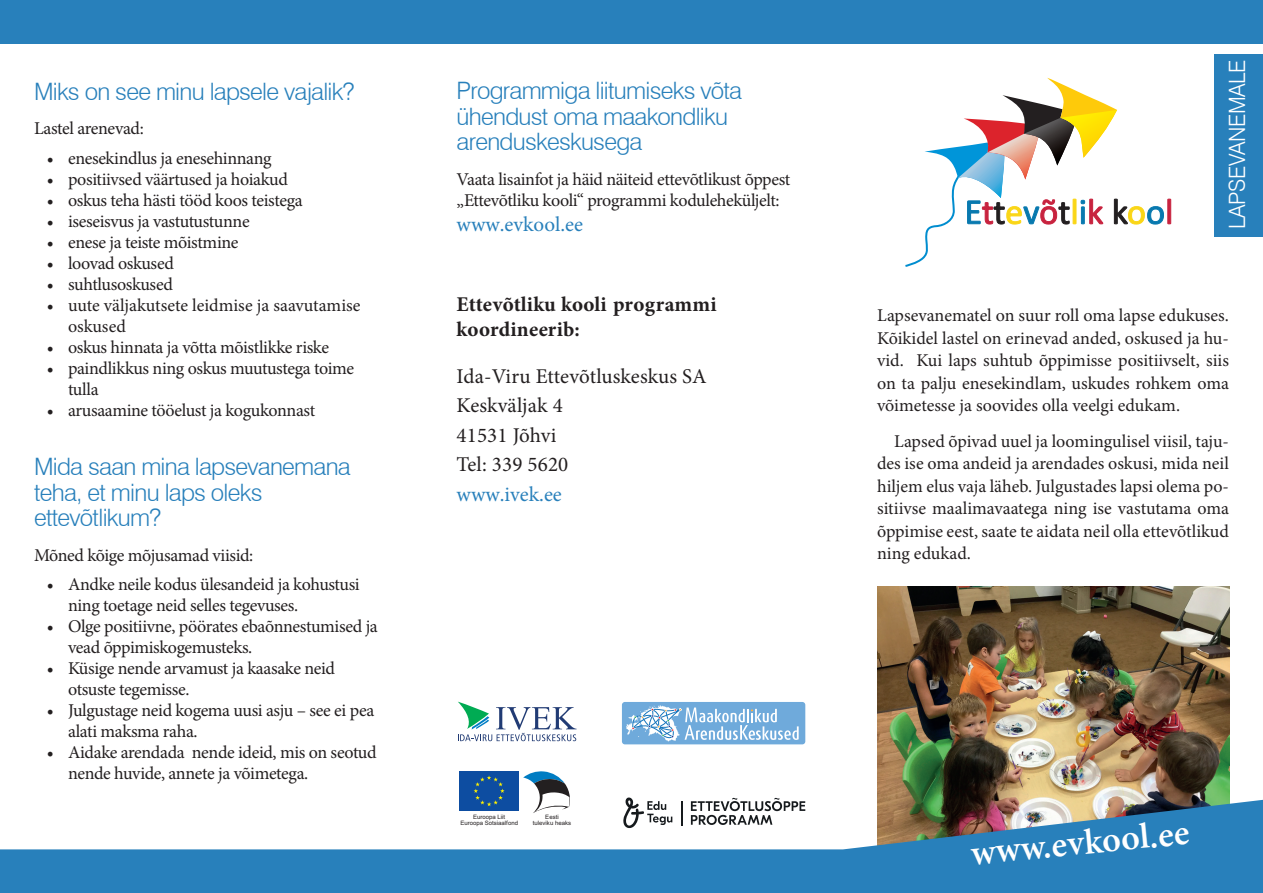
<style>
.page{position:relative;width:1263px;height:893px;background:#fff}
.page>*{position:absolute;margin:0;border:0;box-sizing:border-box;transform-origin:0 0}
.t1{font:600 36px "Minion Pro";color:#fff}
.t2{font:300 24px/25.5px "Swiss 721 BT";letter-spacing:-.03em;color:#2880bb}
.t3{font:300 22.5px "Swiss 721 BT";letter-spacing:-.02em;color:#fff}
.t4{font:21px/29.4px "Minion Pro";letter-spacing:.005em;color:#231f20}
.t5{font:700 21px/25.2px "Minion Pro";letter-spacing:.01em;color:#231f20}
.t6{font:21px "Minion Pro";color:#2880bb}
.t7{font:18px/22.5px "Minion Pro";letter-spacing:-.02em;color:#231f20}
.t8{font:18px/21px "Minion Pro";color:#231f20}
.t9{font:6px/6.1px "Arial";color:#231f20;text-align:center}
</style>
<div class="page">
<img style="left:877px;top:586px;width:352px;height:214px">
<div style="left:1214px;top:54px;width:49px;height:183px;background:#2880bb"></div>
<div style="left:0;top:0;width:1263px;height:44px;background:#2880bb"></div>
<svg style="left:0;top:800px;width:1263px;height:93px;fill:#2880bb"></svg>
<div style="left:455px;top:767px;width:119px;height:63px;background:#fff"></div>
<div style="left:459px;top:771px;width:60px;height:40px;background:#0d4da1"></div>
<svg style="left:474px;top:775px;width:31px;height:31px"></svg>
<svg style="left:523px;top:771px;width:47px;height:42px"></svg>
<div style="left:622px;top:702px;width:183px;height:42px;background:#6faadb;border-radius:3px"></div>
<svg style="left:626px;top:705px;width:173px;height:36px"></svg>
<svg style="left:458px;top:702px;width:118px;height:39px"></svg>
<svg style="left:905px;top:78px;width:266px;height:189px"></svg>
<svg style="left:691px;top:797px;width:114px;height:28px"></svg>
<svg style="left:681px;top:801px;width:1px;height:24px"></svg>
<svg style="left:622px;top:797px;width:50px;height:32px"></svg>
<h2 class="t2" style="left:34px;top:79px;width:322px">Miks on see minu lapsele vajalik?</h2>
<p class="t7" style="left:34px;top:118px;width:111px">Lastel arenevad:</p>
<p class="t7" style="left:47px;top:147px;width:226px">• enesekindlus ja enesehinnang</p>
<p class="t7" style="left:47px;top:168px;width:243px">• positiivsed väärtused ja hoiakud</p>
<p class="t7" style="left:47px;top:189px;width:257px">• oskus teha hästi tööd koos teistega</p>
<p class="t7" style="left:47px;top:210px;width:204px">• iseseisvus ja vastutustunne</p>
<p class="t7" style="left:47px;top:231px;width:193px">• enese ja teiste mõistmine</p>
<p class="t7" style="left:47px;top:252px;width:129px">• loovad oskused</p>
<p class="t7" style="left:47px;top:273px;width:128px">• suhtlusoskused</p>
<p class="t8" style="left:68px;top:295px;width:294px;text-indent:-21px">• uute väljakutsete leidmise ja saavutamise oskused</p>
<p class="t7" style="left:47px;top:336px;width:284px">• oskus hinnata ja võtta mõistlikke riske</p>
<p class="t7" style="left:68px;top:358px;width:288px;line-height:21px;text-indent:-21px">• paindlikkus ning oskus muutustega toime tulla</p>
<p class="t7" style="left:47px;top:399px;width:270px">• arusaamine tööelust ja kogukonnast</p>
<h2 class="t2" style="left:34px;top:454px;width:318px">Mida saan mina lapsevanemana teha, et minu laps oleks ettevõtlikum?</h2>
<p class="t7" style="left:34px;top:544px;width:221px">Mõned kõige mõjusamad viisid:</p>
<p class="t7" style="left:68px;top:574px;width:293px;line-height:21px;text-indent:-21px">• Andke neile kodus ülesandeid ja kohustusi ning toetage neid selles tegevuses.</p>
<p class="t7" style="left:68px;top:616px;width:311px;line-height:21px;text-indent:-21px">• Olge positiivne, pöörates ebaõnnestumised ja vead õppimiskogemusteks.</p>
<p class="t7" style="left:68px;top:658px;width:269px;line-height:21px;text-indent:-21px">• Küsige nende arvamust ja kaasake neid otsuste tegemisse.</p>
<p class="t7" style="left:68px;top:700px;width:308px;line-height:21px;text-indent:-21px">• Julgustage neid kogema uusi asju – see ei pea alati maksma raha.</p>
<p class="t7" style="left:68px;top:742px;width:310px;line-height:21px;text-indent:-21px">• Aidake arendada nende ideid, mis on seotud nende huvide, annete ja võimetega.</p>
<h2 class="t2" style="left:457px;top:78px;width:287px">Programmiga liitumiseks võta ühendust oma maakondliku arenduskeskusega</h2>
<p class="t7" style="left:457px;top:168px;width:335px;line-height:21.6px">Vaata lisainfot ja häid näiteid ettevõtlikust õppest „Ettevõtliku kooli“ programmi koduleheküljelt:</p>
<p class="t6" style="left:457px;top:211px;width:128px">www.evkool.ee</p>
<p class="t5" style="left:457px;top:292px;width:261px">Ettevõtliku kooli programmi koordineerib:</p>
<p class="t4" style="left:457px;top:362px;width:252px">Ida-Viru Ettevõtluskeskus SA<br>Keskväljak 4<br>41531 Jõhvi<br>Tel: 339 5620</p>
<p class="t6" style="left:457px;top:480px;width:107px">www.ivek.ee</p>
<p class="t9" style="left:460px;top:814px;width:59px">Euroopa Liit<br>Euroopa Sotsiaalfond</p>
<p class="t9" style="left:533px;top:814px;width:40px">Eesti<br>tuleviku heaks</p>
<p class="t3" style="left:1223px;top:229px;width:170px;rotate:-90deg">LAPSEVANEMALE</p>
<p class="t7" style="left:877px;top:304px;width:353px;text-align:justify">Lapsevanematel on suur roll oma lapse edukuses.<br>Kõikidel lastel on erinevad anded, oskused ja hu&shy;vid. Kui laps suhtub õppimisse positiivselt, siis on ta palju enesekindlam, uskudes rohkem oma võimetesse ja soovides olla veelgi edukam.</p>
<p class="t7" style="left:877px;top:430px;width:353px;text-align:justify;text-indent:17px">Lapsed õpivad uuel ja loomingulisel viisil, taju&shy;des ise oma andeid ja arendades oskusi, mida neil hiljem elus vaja läheb. Julgustades lapsi olema po&shy;sitiivse maalimavaatega ning ise vastutama oma õppimise eest, saate te aidata neil olla ettevõtlikud ning edukad.</p>
<h1 class="t1" style="left:968px;top:829px;width:221px;rotate:-6deg">www.evkool.ee</h1>
</div>
